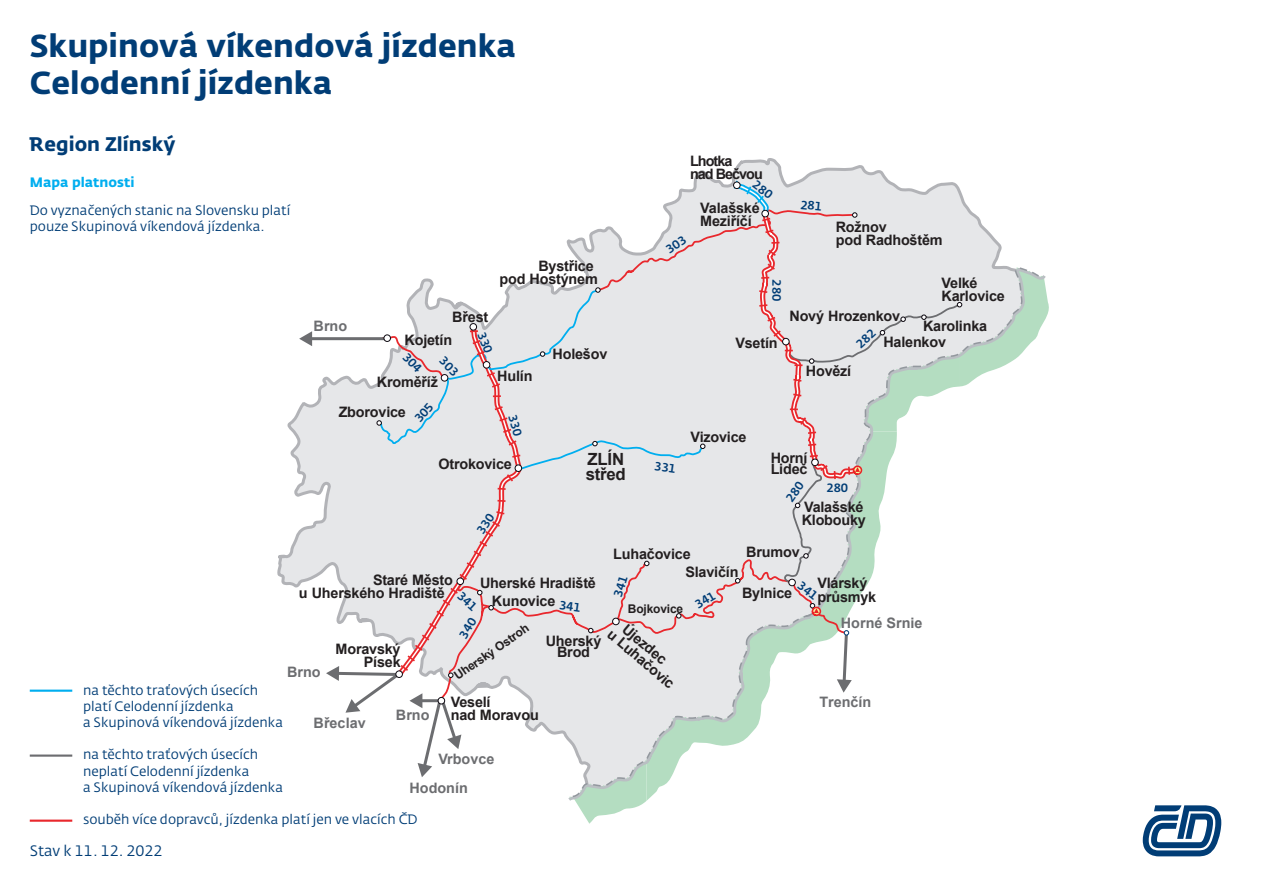
<style>
.page{position:relative;width:1263px;height:893px;background:#fff}
.page>*{position:absolute;margin:0;border:0;box-sizing:border-box;transform-origin:0 0}
.t1{font:700 31.5px/37.8px "CD Fedra";color:#013d76}
.t2{font:700 19.5px "CD Fedra";color:#013d76}
.t3{font:700 16.8px/15px "Arial";letter-spacing:-.015em;color:#231f20}
.t4{font:15px "CD Fedra";color:#013d76}
.t5{font:700 14.4px/13px "Arial";letter-spacing:-.015em;color:#231f20}
.t6{font:700 14.4px/29.2px "Arial";color:#6c6d70}
.t7{font:700 14.4px/13.5px "Arial";letter-spacing:-.07em;color:#231f20}
.t8{font:13.5px/16.2px "CD Fedra";color:#013d76}
.t9{font:700 13.5px "CD Fedra";color:#00aeef}
.t10{font:700 12px "Arial";letter-spacing:-.015em;color:#231f20}
.t11{font:500 12px "CD Fedra";letter-spacing:-.005em;color:#013d76}
</style>
<div class="page">
<svg style="left:277px;top:158px;width:610px;height:430px"></svg>
<hr style="left:310px;top:337px;width:75px;height:3px;background:#6c6d70">
<svg style="left:299px;top:331px;width:13px;height:15px"></svg>
<svg style="left:1143px;top:805px;width:78px;height:51px"></svg>
<hr style="left:30px;top:820px;width:42px;height:2px;background:#e9282d">
<hr style="left:30px;top:690px;width:42px;height:2px;background:#00aeef">
<hr style="left:30px;top:754px;width:42px;height:3px;background:#6c6d70">
<svg style="left:326px;top:178px;width:723px;height:646px"></svg>
<h1 class="t1" style="left:30px;top:26px;width:488px">Skupinová víkendová jízdenka<br>Celodenní jízdenka</h1>
<h2 class="t2" style="left:30px;top:132px;width:147px">Region Zlínský</h2>
<p class="t9" style="left:30px;top:174px;width:106px">Mapa platnosti</p>
<p class="t8" style="left:30px;top:203px;width:262px">Do vyznačených stanic na Slovensku platí pouze Skupinová víkendová jízdenka.</p>
<p class="t6" style="left:314px;top:311px;width:35px">Brno</p>
<p class="t5" style="left:452px;top:311px;width:37px">Břest</p>
<p class="t5" style="left:405px;top:333px;width:49px">Kojetín</p>
<p class="t5" style="left:339px;top:367px;width:101px;line-height:30.3px;text-indent:38px">Kroměříž<br>Zborovice</p>
<p class="t5" style="left:500px;top:260px;width:100px;text-align:right">Bystřice<br>pod Hostýnem</p>
<p class="t5" style="left:497px;top:369px;width:37px">Hulín</p>
<p class="t5" style="left:552px;top:348px;width:56px">Holešov</p>
<p class="t5" style="left:438px;top:458px;width:75px">Otrokovice</p>
<p class="t3" style="left:586px;top:452px;width:42px">ZLÍN střed</p>
<p class="t7" style="left:690px;top:154px;width:74px">Lhotka<br>nad Bečvou</p>
<p class="t5" style="left:700px;top:215px;width:53px">Meziříčí</p>
<p class="t5" style="left:700px;top:202px;width:61px">Valašské</p>
<p class="t5" style="left:836px;top:221px;width:108px">Rožnov<br>pod Radhoštěm</p>
<p class="t11" style="left:784px;top:279px;width:23px;rotate:90deg">280</p>
<p class="t5" style="left:789px;top:309px;width:112px">Nový Hrozenkov</p>
<p class="t5" style="left:941px;top:277px;width:65px">Velké<br>Karlovice</p>
<p class="t5" style="left:923px;top:320px;width:66px">Karolinka</p>
<p class="t5" style="left:735px;top:337px;width:44px">Vsetín</p>
<p class="t5" style="left:883px;top:336px;width:64px">Halenkov</p>
<p class="t5" style="left:690px;top:431px;width:58px">Vizovice</p>
<p class="t5" style="left:806px;top:365px;width:47px">Hovězí</p>
<p class="t5" style="left:771px;top:452px;width:38px;line-height:11.6px">Horní<br>Lideč</p>
<p class="t11" style="left:826px;top:480px;width:23px">280</p>
<p class="t5" style="left:802px;top:501px;width:66px">Valašské<br>Klobouky</p>
<p class="t5" style="left:613px;top:548px;width:79px">Luhačovice</p>
<p class="t5" style="left:746px;top:545px;width:55px">Brumov</p>
<p class="t5" style="left:685px;top:566px;width:55px">Slavičín</p>
<p class="t5" style="left:373px;top:573px;width:81px">Staré Město</p>
<p class="t5" style="left:299px;top:586px;width:147px">u Uherského Hradiště</p>
<p class="t5" style="left:492px;top:574px;width:106px;line-height:18px;text-indent:-12px">Uherské Hradiště<br>Kunovice</p>
<p class="t5" style="left:546px;top:635px;width:57px;line-height:11.6px;text-align:center">Uherský<br>Brod</p>
<p class="t5" style="left:742px;top:587px;width:52px">Bylnice</p>
<p class="t5" style="left:817px;top:577px;width:60px;line-height:13.5px">Vlárský průsmyk</p>
<p class="t10" style="left:628px;top:600px;width:57px">Bojkovice</p>
<p class="t6" style="left:841px;top:609px;width:83px">Horné Srnie</p>
<p class="t5" style="left:622px;top:617px;width:84px;line-height:13.6px;text-indent:8px;rotate:40deg">Újezdec<br>u Luhačovic</p>
<p class="t10" style="left:451px;top:670px;width:90px;rotate:-35deg">Uherský Ostroh</p>
<p class="t5" style="left:336px;top:643px;width:67px;text-align:right">Moravský<br>Písek</p>
<p class="t6" style="left:287px;top:658px;width:35px">Brno</p>
<p class="t8" style="left:83px;top:682px;width:201px">na těchto traťových úsecích platí Celodenní jízdenka<br>a Skupinová víkendová jízdenka</p>
<p class="t8" style="left:83px;top:747px;width:201px">na těchto traťových úsecích neplatí Celodenní jízdenka<br>a Skupinová víkendová jízdenka</p>
<p class="t8" style="left:83px;top:812px;width:336px">souběh více dopravců, jízdenka platí jen ve vlacích ČD</p>
<p class="t5" style="left:451px;top:695px;width:90px">Veselí<br>nad Moravou</p>
<p class="t6" style="left:819px;top:688px;width:54px">Trenčín</p>
<p class="t6" style="left:396px;top:700px;width:35px">Brno</p>
<p class="t6" style="left:409px;top:744px;width:86px;text-indent:29px">Vrbovce<br>Hodonín</p>
<p class="t6" style="left:314px;top:708px;width:54px">Břeclav</p>
<p class="t4" style="left:30px;top:842px;width:134px">Stav k 11. 12. 2022</p>
</div>
